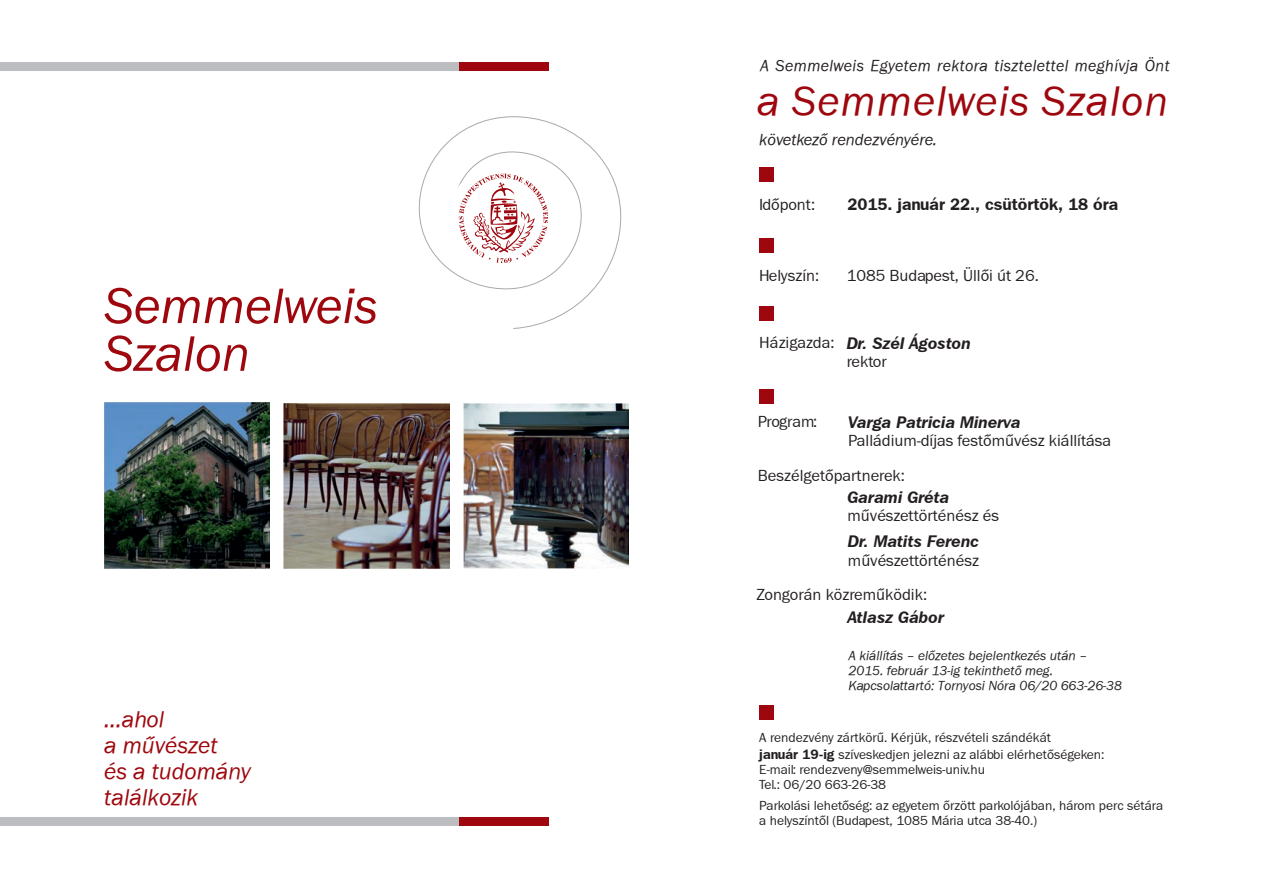
<style>
.page{position:relative;width:1263px;height:893px;background:#fff}
.page>*{position:absolute;margin:0;border:0;box-sizing:border-box;transform-origin:0 0}
.t1{font:italic 51.6px/47.7px "Franklin Gothic PFL";color:#9d070d}
.t2{font:italic 42.75px "Franklin Gothic PFL";letter-spacing:.03em;color:#9d070d}
.t3{font:italic 23.55px/26.1px "Franklin Gothic PFL";color:#9d070d}
.t4{font:16.5px/18.6px "Franklin Gothic PFL";color:#231f20;text-align:center}
.t5{font:italic 700 16.5px "Franklin Gothic PFL";color:#231f20}
.t6{font:italic 16.5px "Franklin Gothic PFL";letter-spacing:.025em;color:#231f20}
.t7{font:700 16.5px "Franklin Gothic PFL";color:#231f20}
.t8{font:italic 16.5px "Franklin Gothic PFL";color:#231f20}
.t9{font:16.5px "Franklin Gothic PFL";letter-spacing:-.025em;color:#231f20}
.t10{font:13.5px/15.6px "Franklin Gothic PFL";color:#231f20}
.t11{font:italic 13.5px/15px "Franklin Gothic PFL";color:#231f20}
.s1{font-weight:700;font-style:italic}
.s2{font-weight:700}
</style>
<div class="page">
<div style="left:759px;top:705px;width:15px;height:14px;background:#9d070d"></div>
<div style="left:759px;top:239px;width:15px;height:14px;background:#9d070d"></div>
<div style="left:759px;top:306px;width:15px;height:14px;background:#9d070d"></div>
<div style="left:759px;top:167px;width:15px;height:15px;background:#9d070d"></div>
<img style="left:104px;top:403px;width:165px;height:165px">
<div style="left:0;top:62px;width:507px;height:8px;background:#bcbdc0"></div>
<div style="left:0;top:817px;width:508px;height:9px;background:#bcbdc0"></div>
<div style="left:459px;top:817px;width:90px;height:9px;background:#9d070d"></div>
<svg style="left:418px;top:116px;width:204px;height:213px"></svg>
<img style="left:463px;top:403px;width:166px;height:166px">
<img style="left:284px;top:403px;width:165px;height:166px">
<div style="left:459px;top:62px;width:90px;height:8px;background:#9d070d"></div>
<div style="left:759px;top:389px;width:15px;height:14px;background:#9d070d"></div>
<h1 class="t1" style="left:104px;top:280px;width:275px">Semmelweis<br>Szalon</h1>
<h3 class="t3" style="left:104px;top:705px;width:148px">…ahol<br>a művészet<br>és a tudomány találkozik</h3>
<p class="t6" style="left:760px;top:55px;width:411px">A Semmelweis Egyetem rektora tisztelettel meghívja Önt</p>
<h2 class="t2" style="left:757px;top:74px;width:412px">a Semmelweis Szalon</h2>
<p class="t8" style="left:759px;top:128px;width:179px">következő rendezvényére.</p>
<p class="t4" style="left:759px;top:195px;width:57px">Időpont:</p>
<p class="t7" style="left:847px;top:194px;width:272px">2015. január 22., csütörtök, 18 óra</p>
<p class="t4" style="left:759px;top:266px;width:61px">Helyszín:</p>
<p class="t4" style="left:847px;top:265px;width:194px">1085 Budapest, Üllői út 26.</p>
<p class="t4" style="left:759px;top:333px;width:213px">Házigazda: <span class="s1">Dr. Szél Ágoston </span>rektor</p>
<p class="t9" style="left:758px;top:411px;width:61px">Program:</p>
<p class="t4" style="left:758px;top:466px;width:149px">Beszélgetőpartnerek:</p>
<p class="t5" style="left:847px;top:487px;width:103px">Garami Gréta</p>
<p class="t4" style="left:847px;top:506px;width:153px">művészettörténész és</p>
<p class="t5" style="left:848px;top:412px;width:174px">Varga Patricia Minerva</p>
<p class="t4" style="left:848px;top:431px;width:265px">Palládium-díjas festőművész kiállítása</p>
<p class="t5" style="left:848px;top:531px;width:133px">Dr. Matits Ferenc</p>
<p class="t4" style="left:848px;top:550px;width:133px">művészettörténész</p>
<p class="t4" style="left:756px;top:585px;width:172px">Zongorán közreműködik:</p>
<p class="t5" style="left:848px;top:607px;width:98px">Atlasz Gábor</p>
<p class="t11" style="left:848px;top:648px;width:275px">A kiállítás – előzetes bejelentkezés után –<br>2015. február 13-ig tekinthető meg.<br>Kapcsolattartó: Tornyosi Nóra 06/20 663-26-38</p>
<p class="t10" style="left:759px;top:729px;width:347px">A rendezvény zártkörű. Kérjük, részvételi szándékát<br><span class="s2">január 19-ig</span> szíveskedjen jelezni az alábbi elérhetőségeken:<br>E-mail: rendezveny@semmelweis-univ.hu<br>Tel.: 06/20 663-26-38</p>
<p class="t10" style="left:759px;top:797px;width:405px">Parkolási lehetőség: az egyetem őrzött parkolójában, három perc sétára a helyszíntől (Budapest, 1085 Mária utca 38-40.)</p>
</div>
